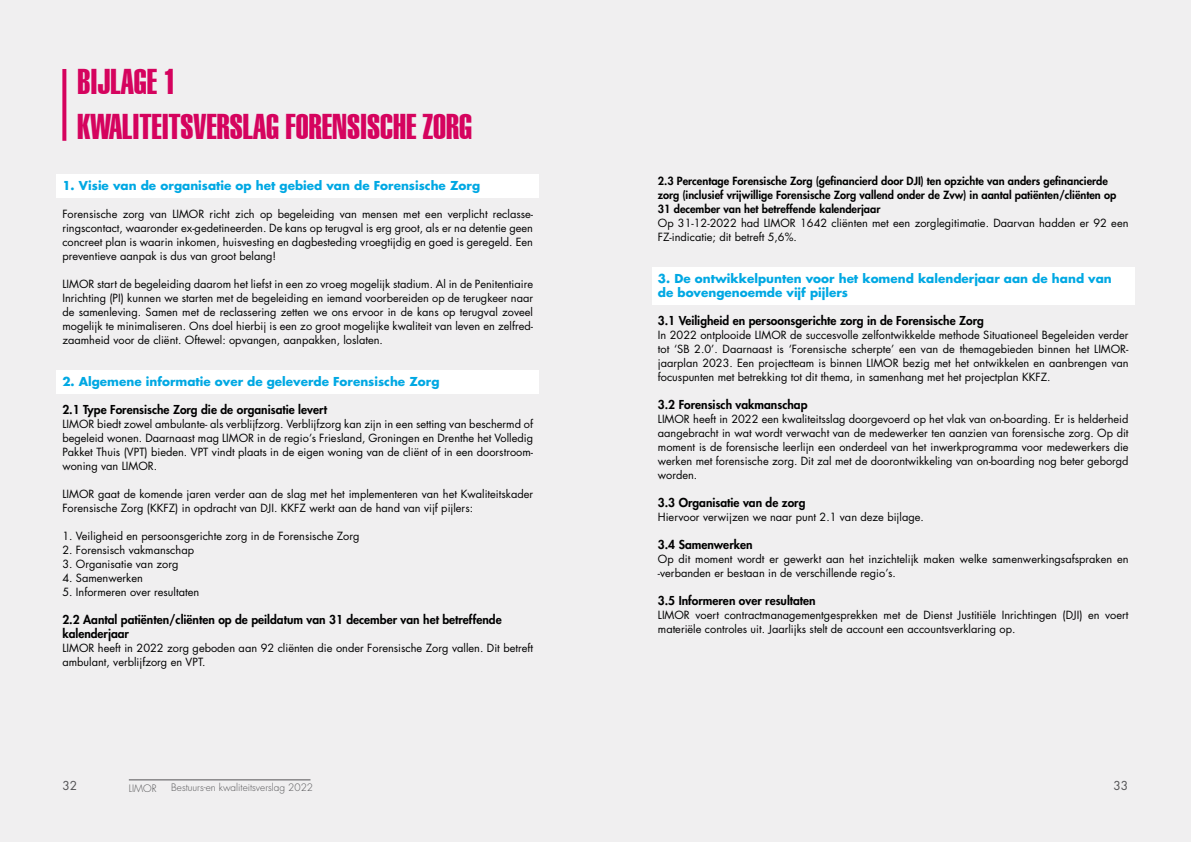
<style>
.page{position:relative;width:1191px;height:842px;background:#f0eff0}
.page>*{position:absolute;margin:0;border:0;box-sizing:border-box;transform-origin:0 0}
.t1{font:35px "Helvetica Extra Compressed";color:#d5035e}
.t2{font:800 12px/14px "Futura Std";color:#000}
.t3{font:700 12px/14px "Futura Std";color:#00a8e3}
.t4{font:12px "Futura Std";color:#535355}
.t5{font:11px/14px "Futura Std";color:#000;text-align:justify}
.t6{font:800 11px/14px "Futura Std";color:#000}
.t7{font:300 10px "Futura Std";color:#535355}
</style>
<div class="page">
<svg style="left:62px;top:69px;width:4px;height:72px"></svg>
<div style="left:57px;top:174px;width:482px;height:24px;background:#fff"></div>
<div style="left:57px;top:370px;width:482px;height:24px;background:#fff"></div>
<div style="left:652px;top:267px;width:482px;height:38px;background:#fff"></div>
<hr style="left:129px;top:780px;width:181px;height:1px;background:#535355">
<h1 class="t1" style="left:77px;top:60px;width:101px">BIJLAGE 1</h1>
<h1 class="t1" style="left:77px;top:105px;width:396px">KWALITEITSVERSLAG FORENSISCHE ZORG</h1>
<p class="t3" style="left:62px;top:178px;width:419px">1. Visie van de organisatie op het gebied van de Forensische Zorg</p>
<p class="t5" style="left:62px;top:207px;width:472px">Forensische zorg van LIMOR richt zich op begeleiding van mensen met een verplicht reclasse&shy;ringscontact, waaronder ex-gedetineerden. De kans op terugval is erg groot, als er na detentie geen concreet plan is waarin inkomen, huisvesting en dagbesteding vroegtijdig en goed is geregeld. Een preventieve aanpak is dus van groot belang!</p>
<p class="t5" style="left:62px;top:277px;width:472px">LIMOR start de begeleiding daarom het liefst in een zo vroeg mogelijk stadium. Al in de Penitentiaire Inrichting (PI) kunnen we starten met de begeleiding en iemand voorbereiden op de terugkeer naar de samenleving. Samen met de reclassering zetten we ons ervoor in de kans op terugval zoveel mogelijk te minimaliseren. Ons doel hierbij is een zo groot mogelijke kwaliteit van leven en zelfred&shy;zaamheid voor de cliënt. Oftewel: opvangen, aanpakken, loslaten.</p>
<p class="t3" style="left:62px;top:374px;width:379px">2. Algemene informatie over de geleverde Forensische Zorg</p>
<p class="t2" style="left:62px;top:402px;width:266px">2.1 Type Forensische Zorg die de organisatie levert</p>
<p class="t5" style="left:62px;top:417px;width:472px">LIMOR biedt zowel ambulante- als verblijfzorg. Verblijfzorg kan zijn in een setting van beschermd of begeleid wonen. Daarnaast mag LIMOR in de regio’s Friesland, Groningen en Drenthe het Volledig Pakket Thuis (VPT) bieden. VPT vindt plaats in de eigen woning van de cliënt of in een doorstroom&shy;woning van LIMOR.</p>
<p class="t5" style="left:62px;top:487px;width:472px">LIMOR gaat de komende jaren verder aan de slag met het implementeren van het Kwaliteitskader<br>Forensische Zorg (KKFZ) in opdracht van DJI. KKFZ werkt aan de hand van vijf pijlers:</p>
<p class="t5" style="left:62px;top:529px;width:299px">1. Veiligheid en persoonsgerichte zorg in de Forensische Zorg</p>
<p class="t5" style="left:62px;top:543px;width:133px">2. Forensisch vakmanschap</p>
<p class="t5" style="left:62px;top:557px;width:118px">3. Organisatie van zorg</p>
<p class="t5" style="left:62px;top:571px;width:82px">4. Samenwerken</p>
<p class="t5" style="left:62px;top:585px;width:138px">5. Informeren over resultaten</p>
<p class="t2" style="left:62px;top:612px;width:441px">2.2 Aantal patiënten/cliënten op de peildatum van 31 december van het betreffende kalenderjaar</p>
<p class="t5" style="left:62px;top:641px;width:472px">LIMOR heeft in 2022 zorg geboden aan 92 cliënten die onder Forensische Zorg vallen. Dit betreft ambulant, verblijfzorg en VPT.</p>
<p class="t6" style="left:658px;top:174px;width:460px">2.3 Percentage Forensische Zorg (gefinancierd door DJI) ten opzichte van anders gefinancierde zorg (inclusief vrijwillige Forensische Zorg vallend onder de Zvw) in aantal patiënten/cliënten op<br>31 december van het betreffende kalenderjaar</p>
<p class="t5" style="left:658px;top:216px;width:472px">Op 31-12-2022 had LIMOR 1642 cliënten met een zorglegitimatie. Daarvan hadden er 92 een<br>FZ-indicatie; dit betreft 5,6%.</p>
<p class="t3" style="left:658px;top:271px;width:455px">3. De ontwikkelpunten voor het komend kalenderjaar aan de hand van de bovengenoemde vijf pijlers</p>
<p class="t2" style="left:658px;top:313px;width:327px">3.1 Veiligheid en persoonsgerichte zorg in de Forensische Zorg</p>
<p class="t5" style="left:658px;top:328px;width:472px">In 2022 ontplooide LIMOR de succesvolle zelfontwikkelde methode Situationeel Begeleiden verder tot ‘SB 2.0’. Daarnaast is ‘Forensische scherpte’ een van de themagebieden binnen het LIMOR&shy;jaarplan 2023. Een projectteam is binnen LIMOR bezig met het ontwikkelen en aanbrengen van focuspunten met betrekking tot dit thema, in samenhang met het projectplan KKFZ.</p>
<p class="t2" style="left:658px;top:397px;width:151px">3.2 Forensisch vakmanschap</p>
<p class="t5" style="left:658px;top:412px;width:472px">LIMOR heeft in 2022 een kwaliteitsslag doorgevoerd op het vlak van on-boarding. Er is helderheid aangebracht in wat wordt verwacht van de medewerker ten aanzien van forensische zorg. Op dit moment is de forensische leerlijn een onderdeel van het inwerkprogramma voor medewerkers die werken met forensische zorg. Dit zal met de doorontwikkeling van on-boarding nog beter geborgd worden.</p>
<p class="t2" style="left:658px;top:495px;width:149px">3.3 Organisatie van de zorg</p>
<p class="t5" style="left:658px;top:510px;width:267px">Hiervoor verwijzen we naar punt 2.1 van deze bijlage.</p>
<p class="t2" style="left:658px;top:537px;width:96px">3.4 Samenwerken</p>
<p class="t5" style="left:658px;top:552px;width:472px">Op dit moment wordt er gewerkt aan het inzichtelijk maken welke samenwerkingsafspraken en -verbanden er bestaan in de verschillende regio’s.</p>
<p class="t2" style="left:658px;top:593px;width:159px">3.5 Informeren over resultaten</p>
<p class="t5" style="left:658px;top:608px;width:472px">LIMOR voert contractmanagementgesprekken met de Dienst Justitiële Inrichtingen (DJI) en voert materiële controles uit. Jaarlijks stelt de account een accountsverklaring op.</p>
<p class="t4" style="left:62px;top:777px;width:16px">32</p>
<p class="t7" style="left:129px;top:782px;width:29px">LIMOR</p>
<p class="t7" style="left:171px;top:782px;width:143px">Bestuurs-en kwaliteitsverslag 2022</p>
<p class="t4" style="left:1113px;top:777px;width:16px">33</p>
</div>
